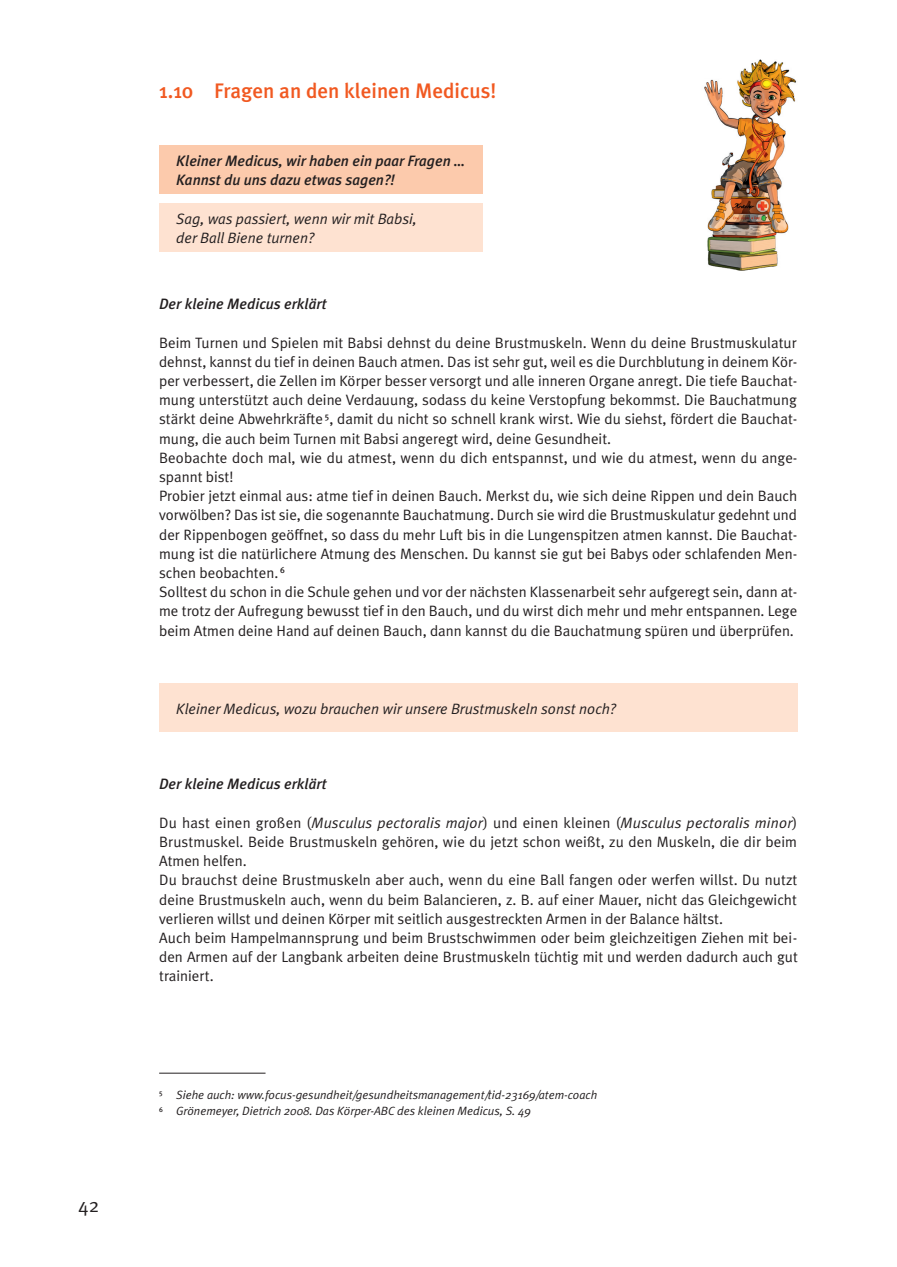
<style>
.page{position:relative;width:897px;height:1267px;background:#fff}
.page>*{position:absolute;margin:0;border:0;box-sizing:border-box;transform-origin:0 0}
._1_2________Inhalt{font:500 21px "Meta Plus";color:#f15921}
.t1{font:19.5px "Meta Plus Normal";color:#231f20}
._1_1________Absatz{font:15px/19.2px "Meta Plus Normal";color:#231f20;text-align:justify}
._1_2_2______Inhalt{font:italic 500 15px/19.2px "Meta Plus";color:#231f20}
.t2{font:italic 15px/19.2px "Meta Plus Normal";color:#231f20}
._9_1________Fußnoten{font:italic 12px "Meta Plus Normal";color:#231f20}
.s1{font-style:italic}
</style>
<div class="page">
<div style="left:159px;top:146px;width:323px;height:48px;background:#fccaac"></div>
<div style="left:159px;top:203px;width:323px;height:48px;background:#fee2d1"></div>
<div style="left:159px;top:683px;width:638px;height:48px;background:#fee2d1"></div>
<hr style="left:159px;top:1072px;width:106px;height:1px;background:#231f20">
<img style="left:704px;top:59px;width:93px;height:212px">
<h2 class="t1" style="left:78px;top:1193px;width:22px">42</h2>
<p class="_1_2________Inhalt" style="left:159px;top:78px;width:338px">1.10 Fragen an den kleinen Medicus!</p>
<p class="_1_2_2______Inhalt" style="left:176px;top:151px;width:290px">Kleiner Medicus, wir haben ein paar Fragen …<br>Kannst du uns dazu etwas sagen?!</p>
<p class="t2" style="left:176px;top:209px;width:242px">Sag, was passiert, wenn wir mit Babsi, der Ball Biene turnen?</p>
<p class="_1_2_2______Inhalt" style="left:159px;top:294px;width:169px">Der kleine Medicus erklärt</p>
<p class="_1_1________Absatz" style="left:159px;top:332px;width:639px">Beim Turnen und Spielen mit Babsi dehnst du deine Brustmuskeln. Wenn du deine Brustmuskulatur dehnst, kannst du tief in deinen Bauch atmen. Das ist sehr gut, weil es die Durchblutung in deinem Kör&shy;per verbessert, die Zellen im Körper besser versorgt und alle inneren Organe anregt. Die tiefe Bauchat&shy;mung unterstützt auch deine Verdauung, sodass du keine Verstopfung bekommst. Die Bauchatmung stärkt deine Abwehrkräfte <sup>5</sup>, damit du nicht so schnell krank wirst. Wie du siehst, fördert die Bauchat&shy;mung, die auch beim Turnen mit Babsi angeregt wird, deine Gesundheit.</p>
<p class="_1_1________Absatz" style="left:159px;top:448px;width:639px">Beobachte doch mal, wie du atmest, wenn du dich entspannst, und wie du atmest, wenn du ange&shy;spannt bist!</p>
<p class="_1_1________Absatz" style="left:159px;top:486px;width:639px">Probier jetzt einmal aus: atme tief in deinen Bauch. Merkst du, wie sich deine Rippen und dein Bauch vorwölben? Das ist sie, die sogenannte Bauchatmung. Durch sie wird die Brustmuskulatur gedehnt und der Rippenbogen geöffnet, so dass du mehr Luft bis in die Lungenspitzen atmen kannst. Die Bauchat&shy;mung ist die natürlichere Atmung des Menschen. Du kannst sie gut bei Babys oder schlafenden Men&shy;schen beobachten. <sup>6</sup></p>
<p class="_1_1________Absatz" style="left:159px;top:582px;width:639px">Solltest du schon in die Schule gehen und vor der nächsten Klassenarbeit sehr aufgeregt sein, dann at&shy;me trotz der Aufregung bewusst tief in den Bauch, und du wirst dich mehr und mehr entspannen. Lege beim Atmen deine Hand auf deinen Bauch, dann kannst du die Bauchatmung spüren und überprüfen.</p>
<p class="t2" style="left:176px;top:698px;width:440px">Kleiner Medicus, wozu brauchen wir unsere Brustmuskeln sonst noch?</p>
<p class="_1_2_2______Inhalt" style="left:159px;top:774px;width:169px">Der kleine Medicus erklärt</p>
<p class="_1_1________Absatz" style="left:159px;top:812px;width:639px">Du hast einen großen (<span class="s1">Musculus pectoralis major</span>) und einen kleinen (<span class="s1">Musculus pectoralis minor</span>)<br>Brustmuskel. Beide Brustmuskeln gehören, wie du jetzt schon weißt, zu den Muskeln, die dir beim Atmen helfen.</p>
<p class="_1_1________Absatz" style="left:159px;top:870px;width:639px">Du brauchst deine Brustmuskeln aber auch, wenn du eine Ball fangen oder werfen willst. Du nutzt deine Brustmuskeln auch, wenn du beim Balancieren, z. B. auf einer Mauer, nicht das Gleichgewicht verlieren willst und deinen Körper mit seitlich ausgestreckten Armen in der Balance hältst.</p>
<p class="_1_1________Absatz" style="left:159px;top:928px;width:640px">Auch beim Hampelmannsprung und beim Brustschwimmen oder beim gleichzeitigen Ziehen mit bei&shy;den Armen auf der Langbank arbeiten deine Brustmuskeln tüchtig mit und werden dadurch auch gut trainiert.</p>
<p class="_9_1________Fußnoten" style="left:159px;top:1087px;width:439px"><sup>5</sup> Siehe auch: www.focus-gesundheit/gesundheitsmanagement/tid-23169/atem-coach</p>
<p class="_9_1________Fußnoten" style="left:159px;top:1104px;width:373px"><sup>6</sup> Grönemeyer, Dietrich 2008. Das Körper-ABC des kleinen Medicus, S. 49</p>
</div>
